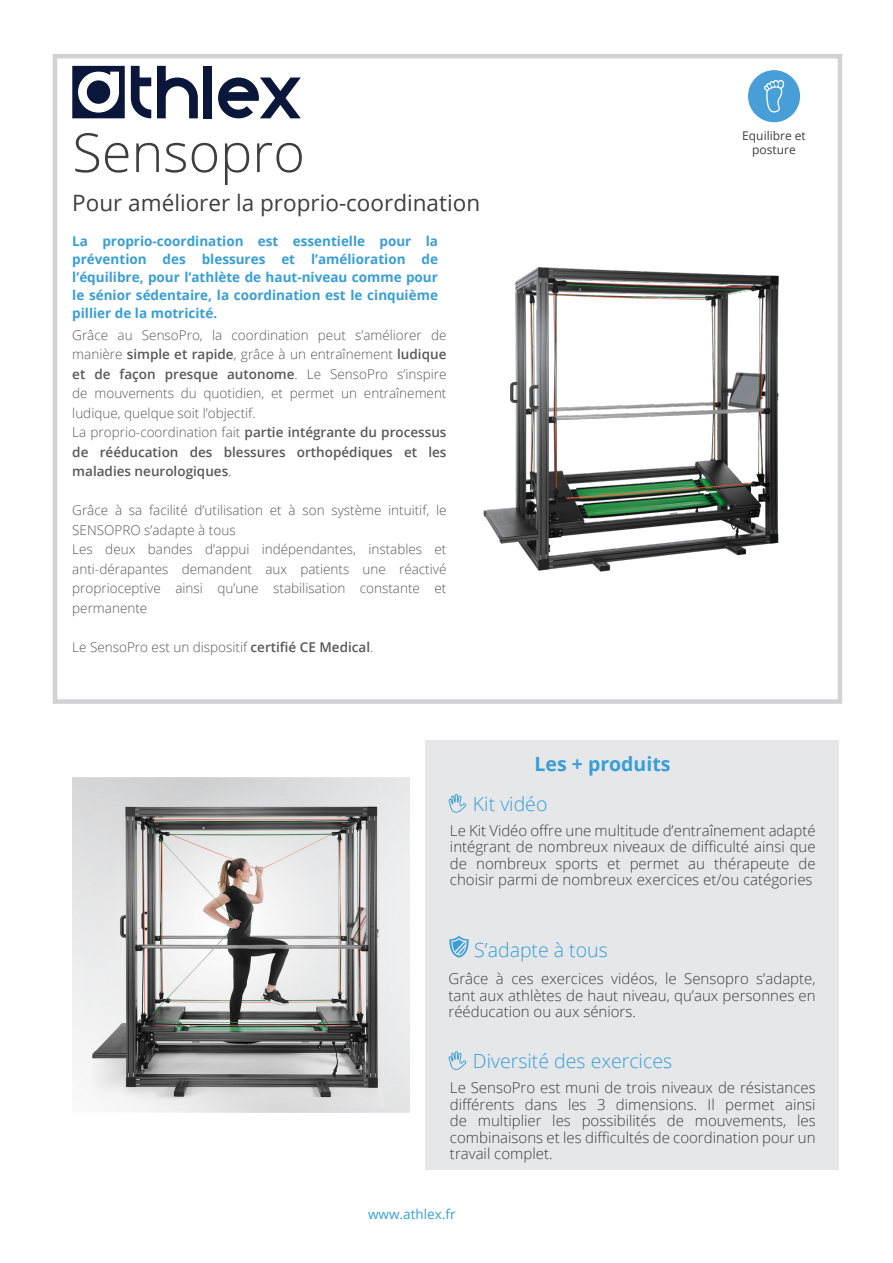
<style>
.page{position:relative;width:893px;height:1263px;background:#fff}
.page>*{position:absolute;margin:0;border:0;box-sizing:border-box;transform-origin:0 0}
.t1{font:300 54px "Open Sans";color:#3e3e3f}
.t2{font:22.5px "Open Sans";color:#3e3e3f}
.t3{font:300 19.5px "Open Sans";color:#389ed7}
.t4{font:700 19.5px "Open Sans";color:#389ed7}
.t5{font:300 15px/16.5px "Open Sans";color:#3e3e3f;text-align:justify}
.t6{font:300 13.5px/19.5px "Open Sans";color:#57585a;text-align:justify}
.t7{font:700 13.5px/18px "Open Sans";color:#389ed7;text-align:justify}
.t8{font:600 13.5px/19.5px "Open Sans";color:#57585a;text-align:justify}
.t9{font:13.5px "Open Sans";color:#389ed7}
.t10{font:12px "Open Sans";color:#3e3e3f}
.s1{font-weight:600}
.s2{font-weight:300}
</style>
<div class="page">
<div style="left:425px;top:740px;width:414px;height:429px;background:#e6e7e9"></div>
<svg style="left:448px;top:794px;width:18px;height:19px"></svg>
<svg style="left:449px;top:935px;width:20px;height:22px"></svg>
<svg style="left:448px;top:1051px;width:18px;height:19px"></svg>
<img style="left:72px;top:777px;width:337px;height:335px">
<img style="left:483px;top:267px;width:296px;height:305px">
<div style="left:748px;top:70px;width:52px;height:52px;background:#489fd8;border-radius:50%"></div>
<svg style="left:764px;top:80px;width:20px;height:33px"></svg>
<div style="left:53px;top:54px;width:789px;height:650px;border:4px solid #d1d2d4"></div>
<svg style="left:72px;top:66px;width:53px;height:52px"></svg>
<svg style="left:131px;top:66px;width:20px;height:52px"></svg>
<svg style="left:157px;top:66px;width:41px;height:52px"></svg>
<div style="left:204px;top:66px;width:8px;height:52px;background:#0a163a"></div>
<svg style="left:218px;top:78px;width:83px;height:40px"></svg>
<p class="t1" style="left:72px;top:115px;width:234px">Sensopro</p>
<p class="t10" style="left:742px;top:127px;width:65px">Equilibre et</p>
<p class="t10" style="left:752px;top:142px;width:45px">posture</p>
<p class="t2" style="left:72px;top:188px;width:409px">Pour améliorer la proprio-coordination</p>
<p class="t7" style="left:72px;top:232px;width:367px">La proprio-coordination est essentielle pour la prévention des blessures et l’amélioration de l’équilibre, pour l’athlète de haut-niveau comme pour le sénior sédentaire, la coordination est le cinquième pillier de la motricité.</p>
<p class="t6" style="left:72px;top:325px;width:376px">Grâce au SensoPro, la coordination peut s’améliorer de manière <span class="s1">simple et rapide</span>, grâce à un entraînement <span class="s1">ludique et de façon presque autonome</span>. Le SensoPro s’inspire de mouvements du quotidien, et permet un entraînement ludique, quelque soit l’objectif.</p>
<p class="t8" style="left:72px;top:422px;width:376px"><span class="s2">La proprio-coordination fait</span> partie intégrante du processus de rééducation des blessures orthopédiques et les maladies neurologiques<span class="s2">.</span></p>
<p class="t6" style="left:72px;top:500px;width:376px">Grâce à sa facilité d’utilisation et à son système intuitif, le<br>SENSOPRO s’adapte à tous</p>
<p class="t6" style="left:72px;top:539px;width:376px">Les deux bandes d’appui indépendantes, instables et anti-dérapantes demandent aux patients une réactivé proprioceptive ainsi qu’une stabilisation constante et permanente</p>
<p class="t6" style="left:72px;top:637px;width:303px">Le SensoPro est un dispositif <span class="s1">certifié CE Medical</span>.</p>
<p class="t4" style="left:534px;top:750px;width:138px">Les + produits</p>
<p class="t3" style="left:473px;top:790px;width:76px">Kit vidéo</p>
<p class="t5" style="left:450px;top:822px;width:367px">Le Kit Vidéo offre une multitude d’entraînement adapté intégrant de nombreux niveaux de difficulté ainsi que de nombreux sports et permet au thérapeute de choisir parmi de nombreux exercices et/ou catégories</p>
<p class="t3" style="left:474px;top:936px;width:135px">S’adapte à tous</p>
<p class="t5" style="left:449px;top:970px;width:369px">Grâce à ces exercices vidéos, le Sensopro s’adapte, tant aux athlètes de haut niveau, qu’aux personnes en rééducation ou aux séniors.</p>
<p class="t3" style="left:473px;top:1047px;width:201px">Diversité des exercices</p>
<p class="t5" style="left:450px;top:1079px;width:367px">Le SensoPro est muni de trois niveaux de résistances différents dans les 3 dimensions. Il permet ainsi de multiplier les possibilités de mouvements, les combinaisons et les difficultés de coordination pour un travail complet.</p>
<p class="t9" style="left:368px;top:1205px;width:89px">www.athlex.fr</p>
</div>
